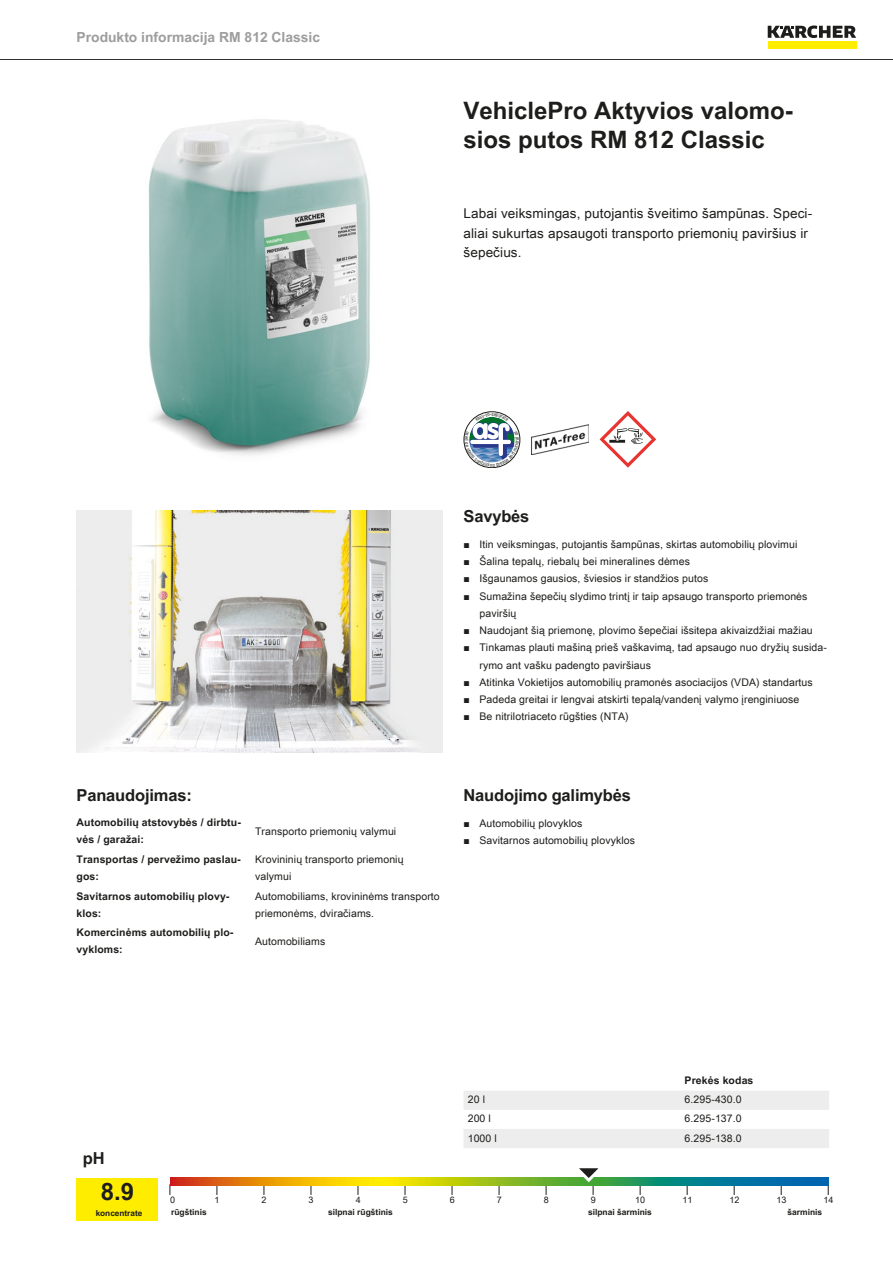
<style>
.page{position:relative;width:893px;height:1263px;background:#fff}
.page>*{position:absolute;margin:0;border:0;box-sizing:border-box;transform-origin:0 0}
.t1{font:700 24px/28.8px "Arial Unicode MS";color:#1d1d1b}
.t2{font:700 16.5px "Arial Unicode MS";letter-spacing:-.01em;color:#1d1d1b}
.t3{font:700 13.8px "Arial Unicode MS";color:#9d9d9d}
.t4{font:13.5px/19.5px "Arial Unicode MS";letter-spacing:.01em;color:#1d1d1b}
.t5{font:10.5px/17.2px "Arial Unicode MS";letter-spacing:.01em;color:#1d1d1b}
.t6{font:700 10.5px/17.2px "Arial Unicode MS";letter-spacing:.01em;color:#1d1d1b}
.t7{font:9px "Arial Unicode MS";color:#1d1d1b}
.t8{font:700 8.4px "Arial Unicode MS";color:#1d1d1b}
.t9{font:700 8.25px "Arial Unicode MS";color:#1d1d1b}
.s1{font-family:"Arial"}
</style>
<div class="page">
<hr style="left:0;top:59px;width:893px;height:1px;background:#1d1d1b">
<div style="left:768px;top:42px;width:88px;height:7px;background:#ffed00"></div>
<svg style="left:768px;top:26px;width:88px;height:12px"></svg>
<img style="left:148px;top:119px;width:223px;height:336px">
<img style="left:531px;top:424px;width:57px;height:30px">
<svg style="left:600px;top:411px;width:56px;height:57px"></svg>
<img style="left:77px;top:510px;width:365px;height:243px">
<div style="left:77px;top:1178px;width:81px;height:42px;background:#ffed00"></div>
<svg style="left:170px;top:1178px;width:658px;height:8px;background:#869c3b"></svg>
<svg style="left:571px;top:1168px;width:38px;height:27px"></svg>
<svg style="left:464px;top:1091px;width:365px;height:57px"></svg>
<svg style="left:464px;top:412px;width:56px;height:56px"></svg>
<h3 class="t3" style="left:77px;top:27px;width:245px">Produkto informacija RM 812 Classic</h3>
<h1 class="t1" style="left:463px;top:97px;width:331px">VehiclePro Aktyvios valomo&shy;sios putos RM 812 Classic</h1>
<p class="t4" style="left:463px;top:203px;width:350px">Labai veiksmingas, putojantis šveitimo šampūnas. Speci&shy;aliai sukurtas apsaugoti transporto priemonių paviršius ir šepečius.</p>
<h2 class="t2" style="left:463px;top:504px;width:67px">Savybės</h2>
<p class="t5" style="left:463px;top:535px;width:335px"><span class="s1">■</span> Itin veiksmingas, putojantis šampūnas, skirtas automobilių plovimui</p>
<p class="t5" style="left:463px;top:553px;width:228px"><span class="s1">■</span> Šalina tepalų, riebalų bei mineralines dėmes</p>
<p class="t5" style="left:463px;top:570px;width:246px"><span class="s1">■</span> Išgaunamos gausios, šviesios ir standžios putos</p>
<p class="t5" style="left:479px;top:587px;width:329px;text-indent:-16px"><span class="s1">■</span> Sumažina šepečių slydimo trintį ir taip apsaugo transporto priemonės paviršių</p>
<p class="t5" style="left:463px;top:622px;width:351px"><span class="s1">■</span> Naudojant šią priemonę, plovimo šepečiai išsitepa akivaizdžiai mažiau</p>
<p class="t5" style="left:479px;top:639px;width:349px;text-indent:-16px"><span class="s1">■</span> Tinkamas plauti mašiną prieš vaškavimą, tad apsaugo nuo dryžių susida&shy;rymo ant vašku padengto paviršiaus</p>
<p class="t5" style="left:463px;top:673px;width:351px"><span class="s1">■</span> Atitinka Vokietijos automobilių pramonės asociacijos (VDA) standartus</p>
<p class="t5" style="left:463px;top:691px;width:337px"><span class="s1">■</span> Padeda greitai ir lengvai atskirti tepalą/vandenį valymo įrenginiuose</p>
<p class="t5" style="left:463px;top:708px;width:167px"><span class="s1">■</span> Be nitrilotriaceto rūgšties (NTA)</p>
<h2 class="t2" style="left:77px;top:783px;width:117px">Panaudojimas:</h2>
<p class="t6" style="left:77px;top:814px;width:166px">Automobilių atstovybės / dirbtu&shy;vės / garažai:</p>
<p class="t5" style="left:255px;top:822px;width:143px">Transporto priemonių valymui</p>
<p class="t6" style="left:77px;top:851px;width:166px">Transportas / pervežimo paslau&shy;gos:</p>
<p class="t5" style="left:255px;top:850px;width:150px">Krovininių transporto priemonių valymui</p>
<p class="t6" style="left:77px;top:887px;width:154px">Savitarnos automobilių plovy&shy;klos:</p>
<p class="t5" style="left:255px;top:887px;width:186px">Automobiliams, krovininėms transporto priemonėms, dviračiams.</p>
<p class="t6" style="left:77px;top:924px;width:158px">Komercinėms automobilių plo&shy;vykloms:</p>
<p class="t5" style="left:255px;top:932px;width:72px">Automobiliams</p>
<h2 class="t2" style="left:463px;top:783px;width:169px">Naudojimo galimybės</h2>
<p class="t5" style="left:463px;top:814px;width:120px"><span class="s1">■</span> Automobilių plovyklos</p>
<p class="t5" style="left:463px;top:831px;width:173px"><span class="s1">■</span> Savitarnos automobilių plovyklos</p>
<p class="t6" style="left:685px;top:1072px;width:70px">Prekės kodas</p>
<p class="t5" style="left:468px;top:1091px;width:19px">20 l</p>
<p class="t5" style="left:685px;top:1091px;width:59px">6.295-430.0</p>
<p class="t5" style="left:468px;top:1110px;width:25px">200 l</p>
<p class="t5" style="left:685px;top:1110px;width:59px">6.295-137.0</p>
<p class="t5" style="left:468px;top:1129px;width:31px">1000 l</p>
<p class="t5" style="left:685px;top:1129px;width:59px">6.295-138.0</p>
<h2 class="t2" style="left:83px;top:1146px;width:23px">pH</h2>
<h1 class="t1" style="left:101px;top:1178px;width:35px">8.9</h1>
<p class="t7" style="left:170px;top:1193px;width:7px">0</p>
<p class="t7" style="left:215px;top:1193px;width:7px">1</p>
<p class="t7" style="left:262px;top:1193px;width:7px">2</p>
<p class="t7" style="left:309px;top:1193px;width:7px">3</p>
<p class="t7" style="left:356px;top:1193px;width:7px">4</p>
<p class="t7" style="left:403px;top:1193px;width:7px">5</p>
<p class="t7" style="left:450px;top:1193px;width:7px">6</p>
<p class="t7" style="left:497px;top:1193px;width:7px">7</p>
<p class="t7" style="left:544px;top:1193px;width:7px">8</p>
<p class="t7" style="left:591px;top:1193px;width:7px">9</p>
<p class="t7" style="left:635px;top:1193px;width:12px">10</p>
<p class="t7" style="left:682px;top:1193px;width:12px">11</p>
<p class="t7" style="left:729px;top:1193px;width:12px">12</p>
<p class="t7" style="left:776px;top:1193px;width:12px">13</p>
<p class="t7" style="left:823px;top:1193px;width:12px">14</p>
<p class="t9" style="left:96px;top:1207px;width:48px">koncentrate</p>
<p class="t8" style="left:171px;top:1206px;width:37px">rūgštinis</p>
<p class="t8" style="left:328px;top:1206px;width:66px">silpnai rūgštinis</p>
<p class="t8" style="left:588px;top:1206px;width:65px">silpnai šarminis</p>
<p class="t8" style="left:787px;top:1206px;width:36px">šarminis</p>
</div>
